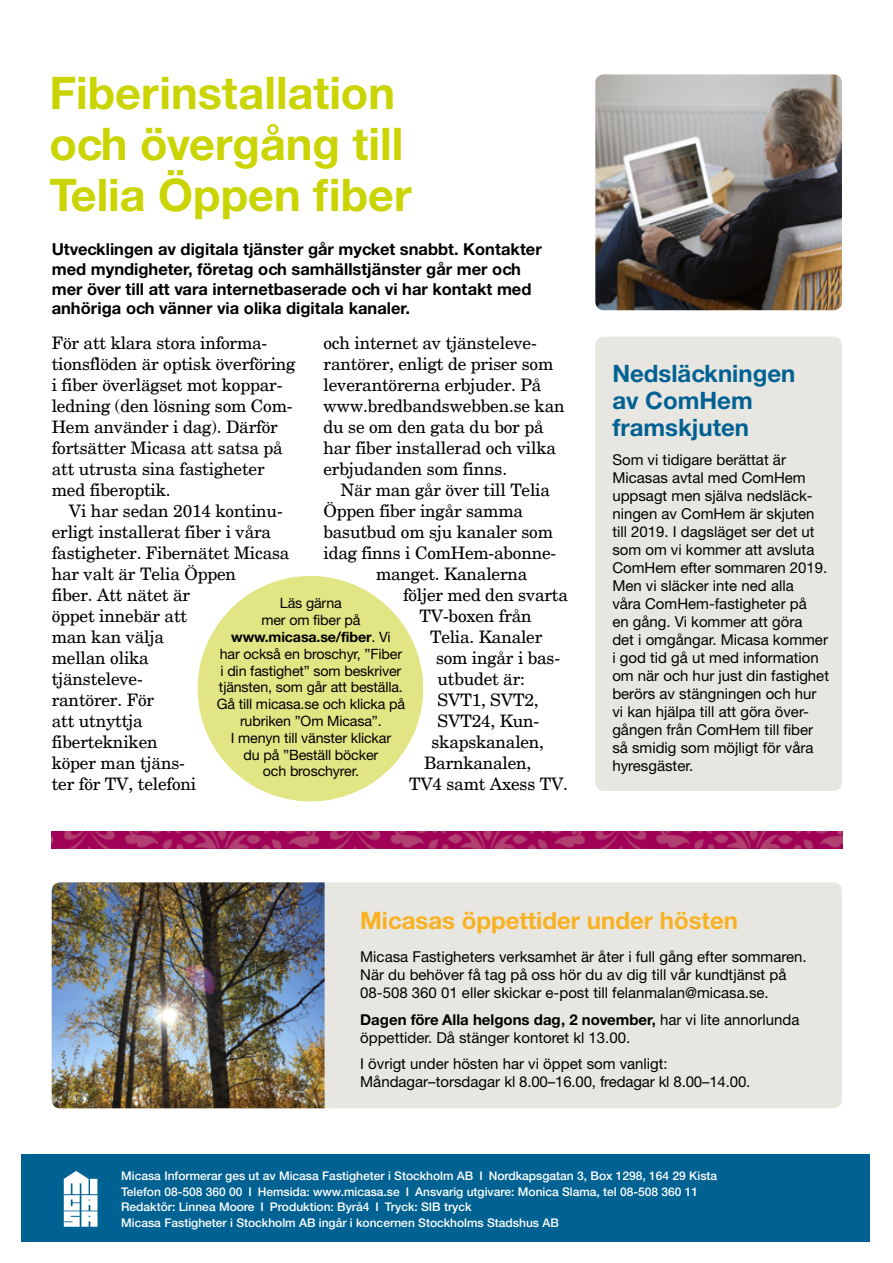
<style>
.page{position:relative;width:893px;height:1263px;background:#fff}
.page>*{position:absolute;margin:0;border:0;box-sizing:border-box;transform-origin:0 0}
.t1{font:700 45px/51px "Helvetica Neue CE";color:#cad400}
.t2{font:700 24px/27px "Helvetica Neue CE";color:#006293}
.t3{font:700 24px "Helvetica Neue CE";color:#f9b122}
.t4{font:17.25px/21px "New Century Schlbk";letter-spacing:-.01em;color:#000}
.t5{font:700 16.5px/19.8px "Helvetica Neue CE";color:#000}
.t6{font:15px/18px "Helvetica Neue";color:#000}
.t7{font:700 15px "Helvetica Neue CE";color:#000}
.t8{font:14.25px/16.8px "Helvetica Neue";letter-spacing:-.01em;color:#000;text-align:center}
.t9{font:700 14.25px "Helvetica Neue CE";letter-spacing:-.01em;color:#000}
.t10{font:500 12px/15.8px "Helvetica Neue CE";color:#fff}
.s1{font-family:"Helvetica Neue";font-weight:400}
</style>
<div class="page">
<img style="left:52px;top:832px;width:790px;height:17px">
<div style="left:21px;top:1154px;width:849px;height:88px;background:#006293"></div>
<svg style="left:64px;top:1171px;width:33px;height:56px;background:#c8dde7"></svg>
<div style="left:52px;top:882px;width:790px;height:226px;background:#e7e6e0;border-radius:9px"></div>
<div style="left:595px;top:337px;width:247px;height:454px;background:#e7e6e0;border-radius:9px"></div>
<svg style="left:197px;top:575px;width:227px;height:227px"></svg>
<img style="left:595px;top:74px;width:247px;height:236px">
<img style="left:52px;top:882px;width:273px;height:226px">
<h1 class="t1" style="left:49px;top:68px;width:364px">Fiberinstallation och övergång till<br>Telia Öppen fiber</h1>
<p class="t5" style="left:52px;top:239px;width:492px">Utvecklingen av digitala tjänster går mycket snabbt. Kontakter med myndigheter, företag och samhällstjänster går mer och mer över till att vara internetbaserade och vi har kontakt med anhöriga och vänner via olika digitala kanaler.</p>
<p class="t4" style="left:324px;top:333px;width:243px">och internet av tjänsteleve&shy;rantörer, enligt de priser som leverantörerna erbjuder. På www.bredbandswebben.se kan du se om den gata du bor på har fiber installerad och vilka erbjudanden som finns.</p>
<p class="t4" style="left:340px;top:480px;width:211px">När man går över till Telia</p>
<p class="t4" style="left:324px;top:501px;width:201px">Öppen fiber ingår samma</p>
<p class="t4" style="left:324px;top:522px;width:231px">basutbud om sju kanaler som</p>
<p class="t4" style="left:324px;top:543px;width:233px">idag finns i ComHem-abonne-</p>
<p class="t4" style="left:376px;top:564px;width:153px">manget. Kanalerna</p>
<p class="t4" style="left:403px;top:585px;width:167px">följer med den svarta</p>
<p class="t4" style="left:420px;top:606px;width:114px">TV-boxen från</p>
<p class="t4" style="left:430px;top:627px;width:114px">Telia. Kanaler</p>
<p class="t4" style="left:436px;top:648px;width:126px">som ingår i bas-</p>
<p class="t4" style="left:438px;top:669px;width:89px">utbudet är:</p>
<p class="t4" style="left:438px;top:690px;width:103px">SVT1, SVT2,</p>
<p class="t4" style="left:438px;top:711px;width:103px">SVT24, Kun-</p>
<p class="t4" style="left:432px;top:732px;width:114px">skapskanalen,</p>
<p class="t4" style="left:424px;top:753px;width:109px">Barnkanalen,</p>
<p class="t4" style="left:409px;top:774px;width:160px">TV4 samt Axess TV.</p>
<p class="t4" style="left:52px;top:333px;width:245px">För att klara stora informa&shy;tionsflöden är optisk överföring i fiber överlägset mot koppar&shy;ledning (den lösning som Com-<br>Hem använder i dag). Därför fortsätter Micasa att satsa på att utrusta sina fastigheter med fiberoptik.</p>
<p class="t4" style="left:52px;top:501px;width:239px;text-indent:17px">Vi har sedan 2014 kontinu&shy;erligt installerat fiber i våra fastigheter. Fibernätet Micasa har valt är Telia Öppen<br>fiber. Att nätet är<br>öppet innebär att<br>man kan välja<br>mellan olika<br>tjänsteleve-<br>rantörer. För<br>att utnyttja<br>fibertekniken<br>köper man tjäns-<br>ter för TV, telefoni</p>
<p class="t8" style="left:261px;top:595px;width:101px">Läs gärna<br>mer om fiber på</p>
<p class="t9" style="left:231px;top:628px;width:161px">www.micasa.se/fiber<span class="s1">. Vi</span></p>
<p class="t8" style="left:217px;top:645px;width:190px">har också en broschyr, ”Fiber i din fastighet” som beskriver tjänsten, som går att beställa.<br>Gå till micasa.se och klicka på rubriken ”Om Micasa”.<br>I menyn till vänster klickar<br>du på ”Beställ böcker<br>och broschyrer.</p>
<h2 class="t2" style="left:612px;top:360px;width:185px">Nedsläckningen av ComHem framskjuten</h2>
<p class="t6" style="left:612px;top:450px;width:218px">Som vi tidigare berättat är<br>Micasas avtal med ComHem uppsagt men själva nedsläck&shy;ningen av ComHem är skjuten till 2019. I dagsläget ser det ut som om vi kommer att avsluta<br>ComHem efter sommaren 2019.<br>Men vi släcker inte ned alla<br>våra ComHem-fastigheter på<br>en gång. Vi kommer att göra<br>det i omgångar. Micasa kommer i god tid gå ut med information om när och hur just din fastighet berörs av stängningen och hur vi kan hjälpa till att göra över&shy;gången från ComHem till fiber så smidig som möjligt för våra hyresgäster.</p>
<h2 class="t3" style="left:360px;top:905px;width:379px">Micasas öppettider under hösten</h2>
<p class="t6" style="left:360px;top:948px;width:448px">Micasa Fastigheters verksamhet är åter i full gång efter sommaren.<br>När du behöver få tag på oss hör du av dig till vår kundtjänst på<br>08-508 360 01 eller skickar e-post till felanmalan@micasa.se.</p>
<p class="t7" style="left:360px;top:1010px;width:441px">Dagen före Alla helgons dag, 2 november, <span class="s1">har vi lite annorlunda</span></p>
<p class="t6" style="left:360px;top:1024px;width:309px;line-height:26.5px">öppettider. Då stänger kontoret kl 13.00.<br>I övrigt under hösten har vi öppet som vanligt:</p>
<p class="t6" style="left:360px;top:1073px;width:392px">Måndagar–torsdagar kl 8.00–16.00, fredagar kl 8.00–14.00.</p>
<p class="t10" style="left:121px;top:1168px;width:598px">Micasa Informerar ges ut av Micasa Fastigheter i Stockholm AB I Nordkapsgatan 3, Box 1298, 164 29 Kista Telefon 08-508 360 00 I Hemsida: www.micasa.se I Ansvarig utgivare: Monica Slama, tel 08-508 360 11<br>Redaktör: Linnea Moore I Produktion: Byrå4 I Tryck: SIB tryck<br>Micasa Fastigheter i Stockholm AB ingår i koncernen Stockholms Stadshus AB</p>
</div>
